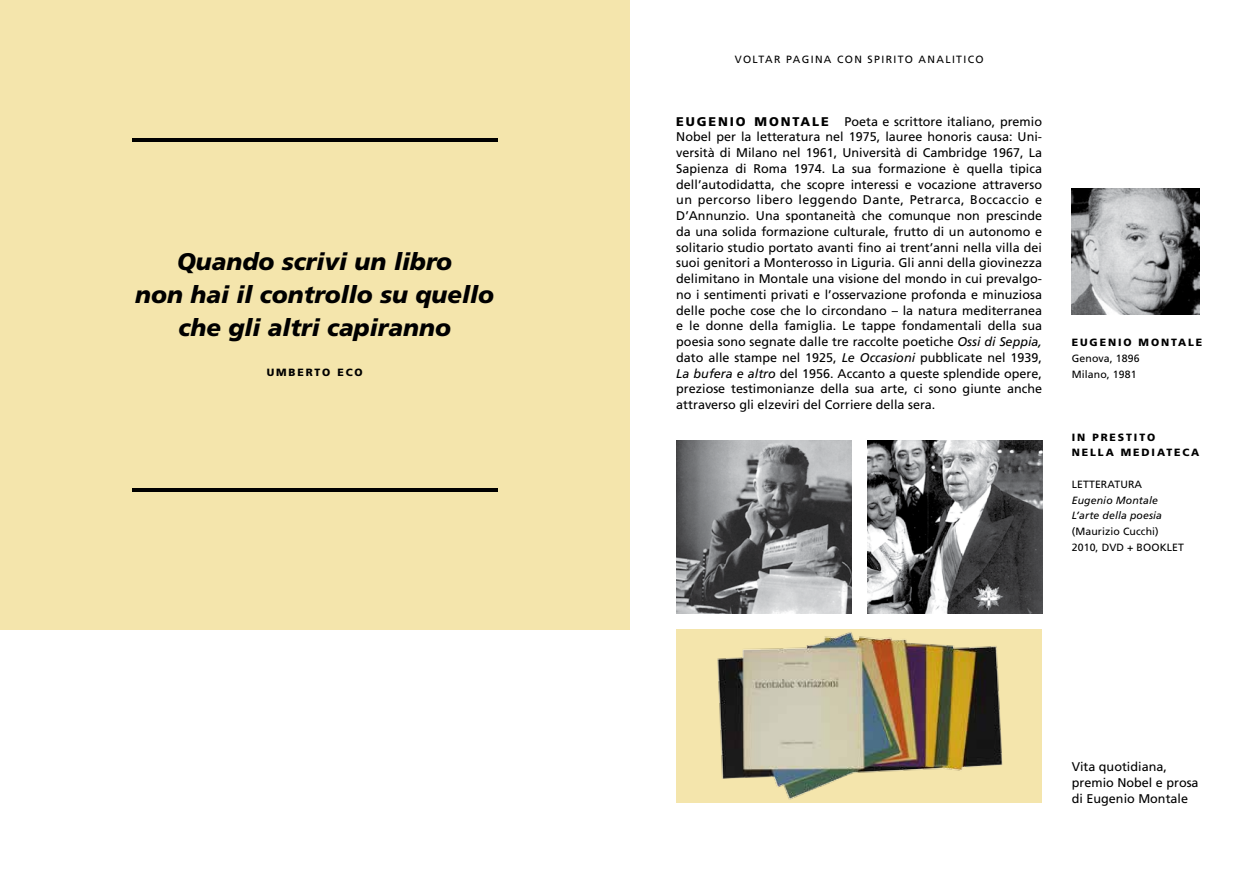
<style>
.page{position:relative;width:1259px;height:893px;background:#fff}
.page>*{position:absolute;margin:0;border:0;box-sizing:border-box;transform-origin:0 0}
.t1{font:italic 900 24px/33px "Frutiger";color:#000;text-align:center}
.t2{font:12.6px/15.8px "Frutiger";color:#000}
.t3{font:10.5px/15.8px "Frutiger";letter-spacing:.01em;color:#000}
.t4{font:900 10.5px/15.8px "Frutiger";letter-spacing:.18em;color:#000}
.t5{font:10.5px "Frutiger";letter-spacing:.13em;color:#000}
.t6{font:italic 10.5px/15.8px "Frutiger";letter-spacing:.01em;color:#000}
.s1{font-weight:900}
.s2{font-style:italic}
</style>
<div class="page">
<img style="left:1071px;top:189px;width:128px;height:126px">
<div style="left:0;top:0;width:629px;height:630px;background:#f4e5ac"></div>
<hr style="left:132px;top:138px;width:365px;height:3px;background:#000">
<hr style="left:132px;top:488px;width:365px;height:3px;background:#000">
<img style="left:867px;top:441px;width:175px;height:173px">
<img style="left:676px;top:441px;width:175px;height:173px">
<img style="left:676px;top:629px;width:366px;height:174px">
<h1 class="t1" style="left:135px;top:244px;width:360px">Quando scrivi un libro<br>non hai il controllo su quello che gli altri capiranno</h1>
<p class="t4" style="left:267px;top:364px;width:10px">UMBERTO</p>
<p class="t4" style="left:337px;top:364px;width:10px">ECO</p>
<p class="t5" style="left:734px;top:53px;width:250px">VOLTAR PAGINA CON SPIRITO ANALITICO</p>
<p class="t2" style="left:676px;top:113px;width:367px;text-align:justify"><span class="s1">EUGENIO MONTALE</span> Poeta e scrittore italiano, premio Nobel per la letteratura nel 1975, lauree honoris causa: Uni&shy;versità di Milano nel 1961, Università di Cambridge 1967, La Sapienza di Roma 1974. La sua formazione è quella tipica dell’autodidatta, che scopre interessi e vocazione attraverso un percorso libero leggendo Dante, Petrarca, Boccaccio e D’Annunzio. Una spontaneità che comunque non prescinde da una solida formazione culturale, frutto di un autonomo e solitario studio portato avanti fino ai trent’anni nella villa dei suoi genitori a Monterosso in Liguria. Gli anni della giovinezza delimitano in Montale una visione del mondo in cui prevalgo&shy;no i sentimenti privati e l’osservazione profonda e minuziosa delle poche cose che lo circondano – la natura mediterranea e le donne della famiglia. Le tappe fondamentali della sua poesia sono segnate dalle tre raccolte poetiche <span class="s2">Ossi di Seppia, </span>dato alle stampe nel 1925, <span class="s2">Le Occasioni</span> pubblicate nel 1939, <span class="s2">La bufera e altro</span> del 1956. Accanto a queste splendide opere, preziose testimonianze della sua arte, ci sono giunte anche attraverso gli elzeviri del Corriere della sera.</p>
<p class="t4" style="left:1071px;top:334px;width:132px">EUGENIO MONTALE</p>
<p class="t3" style="left:1071px;top:350px;width:69px">Genova, 1896<br>Milano, 1981</p>
<p class="t4" style="left:1071px;top:429px;width:129px">IN PRESTITO<br>NELLA MEDIATECA</p>
<p class="t3" style="left:1071px;top:476px;width:72px">LETTERATURA</p>
<p class="t6" style="left:1071px;top:492px;width:92px">Eugenio Montale<br>L’arte della poesia</p>
<p class="t3" style="left:1071px;top:523px;width:114px">(Maurizio Cucchi)<br>2010, DVD + BOOKLET</p>
<p class="t2" style="left:1071px;top:759px;width:128px">Vita quotidiana, premio Nobel e prosa di Eugenio Montale</p>
</div>
